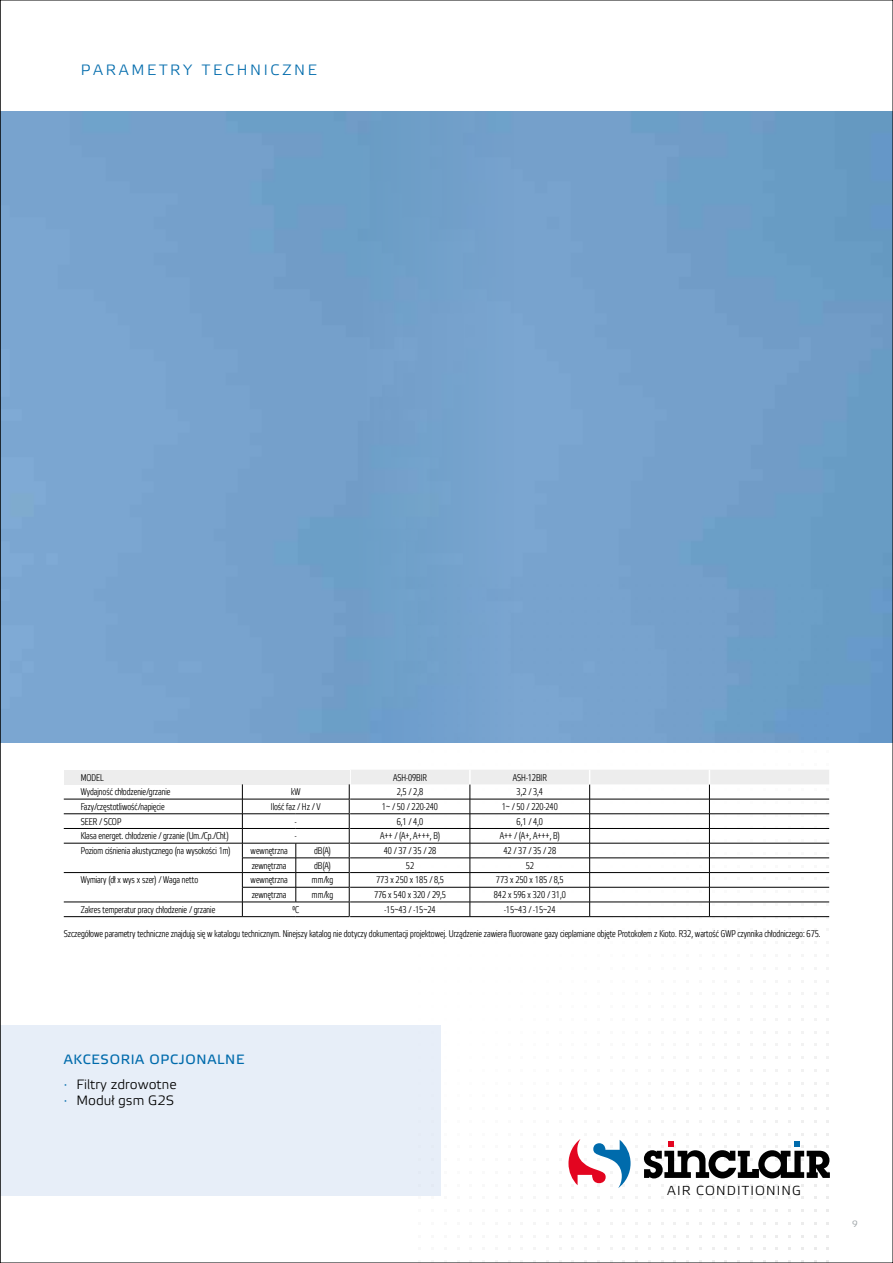
<style>
.page{position:relative;width:893px;height:1263px;background:#fff}
.page>*{position:absolute;margin:0;border:0;box-sizing:border-box;transform-origin:0 0}
.t1{font:15px "Etelka Light Pro";letter-spacing:.18em;color:#006bac}
.t2{font:13.5px/16.2px "Etelka Light Pro";color:#000}
.t3{font:13.5px "Etelka Text Pro";letter-spacing:.05em;color:#006bac}
.t4{font:13.05px "Etelka Light Pro";letter-spacing:.09em;color:#000}
.t5{font:9.75px/14.7px "Etelka Narrow Light Pro";color:#000}
.t6{font:9px "Etelka Light Pro";color:#91989c}
.s1{color:#006bac}
</style>
<div class="page">
<img style="left:513px;top:111px;width:378px;height:632px">
<img style="left:10px;top:111px;width:503px;height:632px">
<div style="left:0;top:1025px;width:441px;height:170px;background:#e7eef8"></div>
<svg style="left:408px;top:580px;width:422px;height:681px"></svg>
<hr style="left:350px;top:916px;width:120px;height:1px;background:#000">
<hr style="left:470px;top:916px;width:120px;height:1px;background:#000">
<hr style="left:590px;top:916px;width:119px;height:1px;background:#000">
<hr style="left:709px;top:916px;width:120px;height:1px;background:#000">
<svg style="left:644px;top:1141px;width:186px;height:37px"></svg>
<svg style="left:568px;top:1139px;width:63px;height:49px"></svg>
<div style="left:64px;top:770px;width:285px;height:14px;background:#ededed"></div>
<hr style="left:64px;top:799px;width:178px;height:1px;background:#000">
<hr style="left:64px;top:813px;width:178px;height:1px;background:#000">
<hr style="left:64px;top:828px;width:178px;height:1px;background:#000">
<hr style="left:64px;top:843px;width:178px;height:1px;background:#000">
<hr style="left:242px;top:858px;width:54px;height:1px;background:#000">
<hr style="left:296px;top:858px;width:53px;height:1px;background:#000">
<hr style="left:242px;top:872px;width:54px;height:1px;background:#000">
<hr style="left:296px;top:872px;width:53px;height:1px;background:#000">
<hr style="left:242px;top:887px;width:54px;height:1px;background:#000">
<hr style="left:296px;top:887px;width:53px;height:1px;background:#000">
<hr style="left:64px;top:872px;width:178px;height:1px;background:#000">
<hr style="left:64px;top:902px;width:178px;height:1px;background:#000">
<hr style="left:242px;top:902px;width:54px;height:1px;background:#000">
<hr style="left:296px;top:902px;width:53px;height:1px;background:#000">
<hr style="left:64px;top:916px;width:178px;height:1px;background:#000">
<svg style="left:296px;top:844px;width:1px;height:58px"></svg>
<hr style="left:242px;top:799px;width:54px;height:1px;background:#000">
<hr style="left:296px;top:799px;width:53px;height:1px;background:#000">
<hr style="left:242px;top:813px;width:54px;height:1px;background:#000">
<hr style="left:296px;top:813px;width:53px;height:1px;background:#000">
<hr style="left:242px;top:828px;width:54px;height:1px;background:#000">
<hr style="left:296px;top:828px;width:53px;height:1px;background:#000">
<hr style="left:242px;top:843px;width:54px;height:1px;background:#000">
<hr style="left:296px;top:843px;width:53px;height:1px;background:#000">
<svg style="left:242px;top:784px;width:1px;height:132px"></svg>
<svg style="left:349px;top:770px;width:480px;height:146px"></svg>
<hr style="left:242px;top:916px;width:54px;height:1px;background:#000">
<hr style="left:296px;top:916px;width:53px;height:1px;background:#000">
<svg style="left:2px;top:111px;width:8px;height:1085px"></svg>
<h1 class="t1" style="left:81px;top:61px;width:238px">PARAMETRY TECHNICZNE</h1>
<p class="t5" style="left:81px;top:770px;width:91px">MODEL<br>Wydajność chłodzenie/grzanie</p>
<p class="t5" style="left:291px;top:785px;width:11px">kW</p>
<p class="t5" style="left:81px;top:800px;width:85px">Fazy/częstotliwość/napięcie</p>
<p class="t5" style="left:271px;top:800px;width:51px">Ilość faz / Hz / V</p>
<p class="t5" style="left:81px;top:814px;width:42px">SEER / SCOP</p>
<p class="t5" style="left:295px;top:814px;width:3px">-</p>
<p class="t5" style="left:81px;top:829px;width:150px">Klasa energet. chłodzenie / grzanie (Um./Cp./Chł.)</p>
<p class="t5" style="left:295px;top:829px;width:3px">-</p>
<p class="t5" style="left:81px;top:844px;width:151px">Poziom ciśnienia akustycznego (na wysokości 1m)</p>
<p class="t5" style="left:251px;top:844px;width:38px">wewnętrzna</p>
<p class="t5" style="left:314px;top:844px;width:18px">dB(A)</p>
<p class="t5" style="left:252px;top:859px;width:36px">zewnętrzna</p>
<p class="t5" style="left:314px;top:859px;width:18px">dB(A)</p>
<p class="t5" style="left:81px;top:873px;width:119px">Wymiary (dł x wys x szer) / Waga netto</p>
<p class="t5" style="left:251px;top:873px;width:38px">wewnętrzna</p>
<p class="t5" style="left:312px;top:873px;width:23px">mm/kg</p>
<p class="t5" style="left:252px;top:888px;width:36px">zewnętrzna</p>
<p class="t5" style="left:312px;top:888px;width:23px">mm/kg</p>
<p class="t5" style="left:81px;top:903px;width:136px">Zakres temperatur pracy chłodzenie / grzanie</p>
<p class="t5" style="left:292px;top:903px;width:8px">°C</p>
<p class="t5" style="left:393px;top:770px;width:36px">ASH-09BIR</p>
<p class="t5" style="left:513px;top:770px;width:36px">ASH-12BIR</p>
<p class="t5" style="left:397px;top:785px;width:28px">2,5 / 2,8</p>
<p class="t5" style="left:517px;top:785px;width:28px">3,2 / 3,4</p>
<p class="t5" style="left:382px;top:800px;width:58px">1~ / 50 / 220-240</p>
<p class="t5" style="left:502px;top:800px;width:58px">1~ / 50 / 220-240</p>
<p class="t5" style="left:397px;top:814px;width:28px">6,1 / 4,0</p>
<p class="t5" style="left:517px;top:814px;width:28px">6,1 / 4,0</p>
<p class="t5" style="left:380px;top:829px;width:62px">A++ / (A+, A+++, B)</p>
<p class="t5" style="left:500px;top:829px;width:62px">A++ / (A+, A+++, B)</p>
<p class="t5" style="left:384px;top:844px;width:54px">40 / 37 / 35 / 28</p>
<p class="t5" style="left:503px;top:844px;width:54px">42 / 37 / 35 / 28</p>
<p class="t5" style="left:406px;top:859px;width:10px">52</p>
<p class="t5" style="left:526px;top:859px;width:10px">52</p>
<p class="t5" style="left:376px;top:873px;width:69px">773 x 250 x 185 / 8,5</p>
<p class="t5" style="left:496px;top:873px;width:69px">773 x 250 x 185 / 8,5</p>
<p class="t5" style="left:374px;top:888px;width:73px">776 x 540 x 320 / 29,5</p>
<p class="t5" style="left:494px;top:888px;width:73px">842 x 596 x 320 / 31,0</p>
<p class="t5" style="left:384px;top:903px;width:53px">-15~43 / -15~24</p>
<p class="t5" style="left:504px;top:903px;width:53px">-15~43 / -15~24</p>
<p class="t5" style="left:64px;top:926px;width:758px">Szczegółowe parametry techniczne znajdują się w katalogu technicznym. Ninejszy katalog nie dotyczy dokumentacji projektowej. Urządzenie zawiera fluorowane gazy cieplarniane objęte Protokołem z Kioto. R32, wartość GWP czynnika chłodniczego: 675.</p>
<h2 class="t3" style="left:64px;top:1052px;width:182px">AKCESORIA OPCJONALNE</h2>
<h2 class="t2" style="left:64px;top:1077px;width:115px"><span class="s1">·</span> Filtry zdrowotne <span class="s1">·</span> Moduł gsm G2S</h2>
<h3 class="t4" style="left:667px;top:1184px;width:135px">AIR CONDITIONING</h3>
<p class="t6" style="left:852px;top:1219px;width:7px">9</p>
</div>
